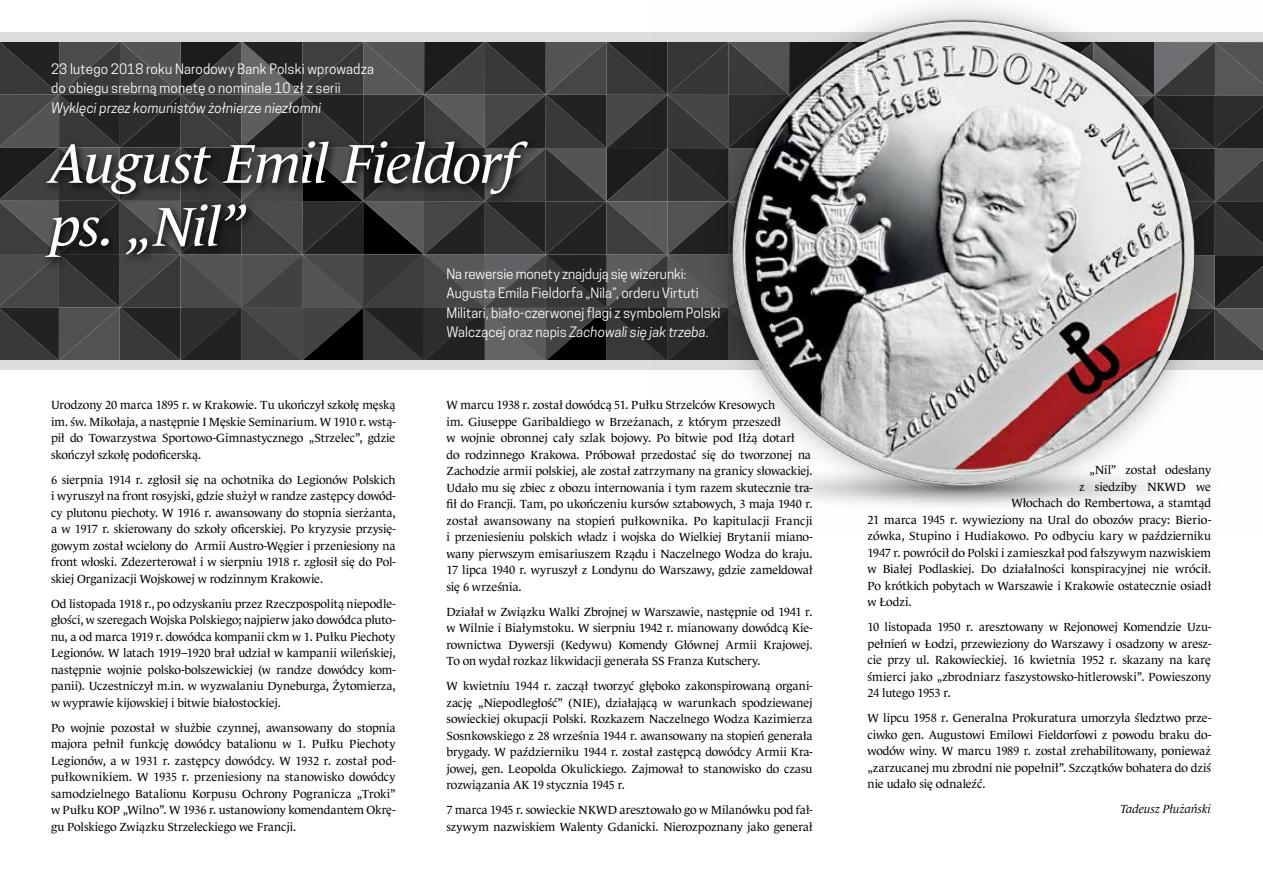
<style>
.page{position:relative;width:1263px;height:893px;background:#fff}
.page>*{position:absolute;margin:0;border:0;box-sizing:border-box;transform-origin:0 0}
.t1{font:italic 55.8px/63px "Le Monde Journal Pro";letter-spacing:-.025em;color:#fff}
.t2{font:13.5px/19.5px "Cooper Hewitt";color:#fff}
.t3{font:italic 13.5px "Cooper Hewitt";letter-spacing:.005em;color:#fff}
.t4{font:12px/16.5px "Le Monde Journal Pro";letter-spacing:-.005em;color:#000;text-align:justify}
.t5{font:italic 12px "Le Monde Journal Pro";letter-spacing:-.005em;color:#000}
.s1{font-style:italic}
</style>
<div class="page">
<svg style="left:0;top:42px;width:653px;height:318px;background:#3b3b3c"></svg>
<div style="left:0;top:33px;width:1263px;height:9px;background:#dcddde"></div>
<div style="left:0;top:360px;width:1263px;height:10px;background:#dcddde"></div>
<img style="left:653px;top:32px;width:610px;height:328px">
<div style="left:701px;top:0;width:526px;height:515px;background:#000;opacity:.3"></div>
<img style="left:733px;top:22px;width:461px;height:461px;border-radius:231px">
<svg style="left:40px;top:136px;width:498px;height:133px;background:#323234"></svg>
<p class="t2" style="left:51px;top:59px;width:325px">23 lutego 2018 roku Narodowy Bank Polski wprowadza do obiegu srebrną monetę o nominale 10 zł z serii</p>
<p class="t3" style="left:51px;top:100px;width:272px">Wyklęci przez komunistów żołnierze niezłomni</p>
<h1 class="t1" style="left:51px;top:126px;width:470px">August Emil Fieldorf ps. „Nil”</h1>
<p class="t4" style="left:51px;top:395px;width:346px">Urodzony 20 marca 1895 r. w Krakowie. Tu ukończył szkołę męską im. św. Mikołaja, a następnie I Męskie Seminarium. W 1910 r. wstą&shy;pił do Towarzystwa Sportowo-Gimnastycznego „Strzelec”, gdzie skończył szkołę podoficerską.</p>
<p class="t4" style="left:51px;top:470px;width:346px">6 sierpnia 1914 r. zgłosił się na ochotnika do Legionów Polskich i wyruszył na front rosyjski, gdzie służył w randze zastępcy dowód&shy;cy plutonu piechoty. W 1916 r. awansowany do stopnia sierżanta, a w 1917 r. skierowany do szkoły oficerskiej. Po kryzysie przysię&shy;gowym został wcielony do Armii Austro-Węgier i przeniesiony na front włoski. Zdezerterował i w sierpniu 1918 r. zgłosił się do Pol&shy;skiej Organizacji Wojskowej w rodzinnym Krakowie.</p>
<p class="t4" style="left:51px;top:594px;width:346px">Od listopada 1918 r., po odzyskaniu przez Rzeczpospolitą niepodle&shy;głości, w szeregach Wojska Polskiego; najpierw jako dowódca pluto&shy;nu, a od marca 1919 r. dowódca kompanii ckm w 1. Pułku Piechoty Legionów. W latach 1919–1920 brał udział w kampanii wileńskiej, następnie wojnie polsko-bolszewickiej (w randze dowódcy kom&shy;panii). Uczestniczył m.in. w wyzwalaniu Dyneburga, Żytomierza, w wyprawie kijowskiej i bitwie białostockiej.</p>
<p class="t4" style="left:51px;top:718px;width:346px">Po wojnie pozostał w służbie czynnej, awansowany do stopnia majora pełnił funkcję dowódcy batalionu w 1. Pułku Piechoty Legionów, a w 1931 r. zastępcy dowódcy. W 1932 r. został pod&shy;pułkownikiem. W 1935 r. przeniesiony na stanowisko dowódcy samodzielnego Batalionu Korpusu Ochrony Pogranicza „Troki” w Pułku KOP „Wilno”. W 1936 r. ustanowiony komendantem Okrę&shy;gu Polskiego Związku Strzeleckiego we Francji.</p>
<p class="t2" style="left:446px;top:264px;width:275px">Na rewersie monety znajdują się wizerunki:<br>Augusta Emila Fieldorfa „Nila”, orderu Virtuti Militari, biało-czerwonej flagi z symbolem Polski Walczącej oraz napis <span class="s1">Zachowali się jak trzeba</span>.</p>
<p class="t4" style="left:446px;top:395px;width:368px;text-align:left">W marcu 1938 r. został dowódcą 51. Pułku Strzelców Kresowych<br>im. Giuseppe Garibaldiego w Brzeżanach, z którym przeszedł<br>w wojnie obronnej cały szlak bojowy. Po bitwie pod Iłżą dotarł<br>do rodzinnego Krakowa. Próbował przedostać się do tworzonej na Zachodzie armii polskiej, ale został zatrzymany na granicy słowackiej.<br>Udało mu się zbiec z obozu internowania i tym razem skutecznie tra&shy;fił do Francji. Tam, po ukończeniu kursów sztabowych, 3 maja 1940 r. został awansowany na stopień pułkownika. Po kapitulacji Francji i przeniesieniu polskich władz i wojska do Wielkiej Brytanii miano&shy;wany pierwszym emisariuszem Rządu i Naczelnego Wodza do kraju.<br>17 lipca 1940 r. wyruszył z Londynu do Warszawy, gdzie zameldował się 6 września.</p>
<p class="t4" style="left:446px;top:602px;width:367px">Działał w Związku Walki Zbrojnej w Warszawie, następnie od 1941 r. w Wilnie i Białymstoku. W sierpniu 1942 r. mianowany dowódcą Kie&shy;rownictwa Dywersji (Kedywu) Komendy Głównej Armii Krajowej.<br>To on wydał rozkaz likwidacji generała SS Franza Kutschery.</p>
<p class="t4" style="left:446px;top:676px;width:368px">W kwietniu 1944 r. zaczął tworzyć głęboko zakonspirowaną organi&shy;zację „Niepodległość” (NIE), działającą w warunkach spodziewanej sowieckiej okupacji Polski. Rozkazem Naczelnego Wodza Kazimierza Sosnkowskiego z 28 września 1944 r. awansowany na stopień generała brygady. W październiku 1944 r. został zastępcą dowódcy Armii Kra&shy;jowej, gen. Leopolda Okulickiego. Zajmował to stanowisko do czasu rozwiązania AK 19 stycznia 1945 r.</p>
<p class="t4" style="left:446px;top:800px;width:368px">7 marca 1945 r. sowieckie NKWD aresztowało go w Milanówku pod fał&shy;szywym nazwiskiem Walenty Gdanicki. Nierozpoznany jako generał</p>
<p class="t4" style="left:1089px;top:460px;width:123px">„Nil” został odesłany</p>
<p class="t4" style="left:1079px;top:477px;width:134px">z siedziby NKWD we</p>
<p class="t4" style="left:1011px;top:493px;width:201px">Włochach do Rembertowa, a stamtąd</p>
<p class="t4" style="left:867px;top:510px;width:345px">21 marca 1945 r. wywieziony na Ural do obozów pracy: Bierio-</p>
<p class="t4" style="left:867px;top:526px;width:345px">zówka, Stupino i Hudiakowo. Po odbyciu kary w październiku</p>
<p class="t4" style="left:867px;top:543px;width:345px">1947 r. powrócił do Polski i zamieszkał pod fałszywym nazwiskiem</p>
<p class="t4" style="left:867px;top:559px;width:345px">w Białej Podlaskiej. Do działalności konspiracyjnej nie wrócił.</p>
<p class="t4" style="left:867px;top:576px;width:345px">Po krótkich pobytach w Warszawie i Krakowie ostatecznie osiadł</p>
<p class="t4" style="left:867px;top:592px;width:46px">w Łodzi.</p>
<p class="t4" style="left:867px;top:617px;width:345px">10 listopada 1950 r. aresztowany w Rejonowej Komendzie Uzu&shy;pełnień w Łodzi, przewieziony do Warszawy i osadzony w aresz&shy;cie przy ul. Rakowieckiej. 16 kwietnia 1952 r. skazany na karę śmierci jako „zbrodniarz faszystowsko-hitlerowski”. Powieszony 24 lutego 1953 r.</p>
<p class="t4" style="left:867px;top:708px;width:345px">W lipcu 1958 r. Generalna Prokuratura umorzyła śledztwo prze&shy;ciwko gen. Augustowi Emilowi Fieldorfowi z powodu braku do&shy;wodów winy. W marcu 1989 r. został zrehabilitowany, ponieważ „zarzucanej mu zbrodni nie popełnił”. Szczątków bohatera do dziś nie udało się odnaleźć.</p>
<p class="t5" style="left:1120px;top:800px;width:92px">Tadeusz Płużański</p>
</div>
